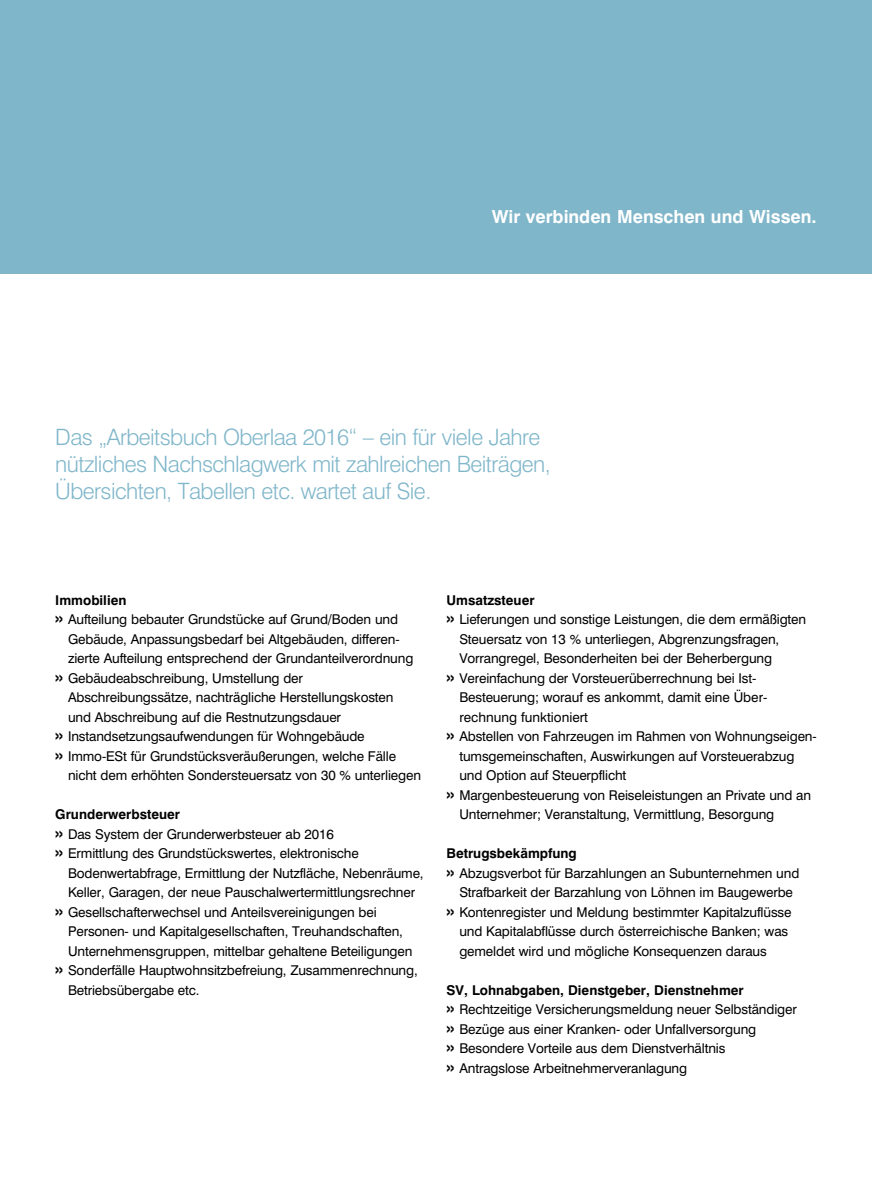
<style>
.page{position:relative;width:872px;height:1191px;background:#fff}
.page>*{position:absolute;margin:0;border:0;box-sizing:border-box;transform-origin:0 0}
.t1{font:300 22.5px/27px "Swiss 721 BT";letter-spacing:-.025em;color:#7fb6ca}
.t2{font:700 18px "Swiss 721 BT";color:#fff}
.t3{font:13.5px/19.5px "Swiss 721 BT";letter-spacing:-.01em;color:#000}
.t4{font:700 13.5px "Swiss 721 BT";color:#000}
.s1{font-weight:700;font-size:18px}
.s2{font-weight:700}
</style>
<div class="page">
<div style="left:0;top:0;width:872px;height:273px;background:#7fb6ca"></div>
<h2 class="t2" style="left:491px;top:206px;width:326px">Wir verbinden Menschen und Wissen.</h2>
<h1 class="t1" style="left:55px;top:423px;width:497px">Das „Arbeitsbuch Oberlaa 2016“ – ein für viele Jahre nützliches Nachschlagwerk mit zahlreichen Beiträgen,<br>Übersichten, Tabellen etc. wartet auf Sie.</h1>
<p class="t4" style="left:55px;top:591px;width:73px">I mmobilien</p>
<p class="t3" style="left:55px;top:609px;width:344px"><span class="s1">»</span> Aufteilung bebauter Grundstücke auf Grund/Boden und</p>
<p class="t3" style="left:68px;top:629px;width:333px">Gebäude, Anpassungsbedarf bei Altgebäuden, differen-</p>
<p class="t3" style="left:68px;top:648px;width:347px">zierte Aufteilung entsprechend der Grundanteilverordnung</p>
<p class="t3" style="left:55px;top:668px;width:249px"><span class="s1">»</span> Gebäudeabschreibung, Umstellung der</p>
<p class="t3" style="left:68px;top:687px;width:327px">Abschreibungssätze, nachträgliche Herstellungskosten</p>
<p class="t3" style="left:68px;top:707px;width:274px">und Abschreibung auf die Restnutzungsdauer</p>
<p class="t3" style="left:55px;top:726px;width:311px"><span class="s1">»</span> Instandsetzungsaufwendungen für Wohngebäude</p>
<p class="t3" style="left:55px;top:746px;width:342px"><span class="s1">»</span> Immo-ESt für Grundstücksveräußerungen, welche Fälle</p>
<p class="t3" style="left:68px;top:765px;width:354px">nicht dem erhöhten Sondersteuersatz von 30 % unterliegen</p>
<p class="t4" style="left:55px;top:806px;width:126px">Grunderwerbsteuer</p>
<p class="t3" style="left:55px;top:824px;width:280px"><span class="s1">»</span> Das System der Grunderwerbsteuer ab 2016</p>
<p class="t3" style="left:55px;top:843px;width:305px"><span class="s1">»</span> Ermittlung des Grundstückswertes, elektronische</p>
<p class="t3" style="left:68px;top:863px;width:357px">Bodenwertabfrage, Ermittlung der Nutzfläche, Nebenräume,</p>
<p class="t3" style="left:68px;top:882px;width:348px">Keller, Garagen, der neue Pauschalwertermittlungsrechner</p>
<p class="t3" style="left:55px;top:902px;width:323px"><span class="s1">»</span> Gesellschafterwechsel und Anteilsvereinigungen bei</p>
<p class="t3" style="left:68px;top:921px;width:336px">Personen- und Kapitalgesellschaften, Treuhandschaften,</p>
<p class="t3" style="left:68px;top:941px;width:346px">Unternehmensgruppen, mittelbar gehaltene Beteiligungen</p>
<p class="t3" style="left:55px;top:960px;width:364px"><span class="s1">»</span> Sonderfälle Hauptwohnsitzbefreiung, Zusammenrechnung,</p>
<p class="t3" style="left:68px;top:980px;width:133px">Betriebsübergabe etc.</p>
<p class="t4" style="left:446px;top:591px;width:89px">Umsatzsteuer</p>
<p class="t3" style="left:446px;top:609px;width:361px"><span class="s1">»</span> Lieferungen und sonstige Leistungen, die dem ermäßigten</p>
<p class="t3" style="left:459px;top:629px;width:321px">Steuersatz von 13 % unterliegen, Abgrenzungsfragen,</p>
<p class="t3" style="left:459px;top:648px;width:314px">Vorrangregel, Besonderheiten bei der Beherbergung</p>
<p class="t3" style="left:446px;top:668px;width:311px"><span class="s1">»</span> Vereinfachung der Vorsteuerüberrechnung bei Ist-</p>
<p class="t3" style="left:459px;top:687px;width:308px">Besteuerung; worauf es ankommt, damit eine Über-</p>
<p class="t3" style="left:459px;top:707px;width:130px">rechnung funktioniert</p>
<p class="t3" style="left:446px;top:726px;width:370px"><span class="s1">»</span> Abstellen von Fahrzeugen im Rahmen von Wohnungseigen-</p>
<p class="t3" style="left:459px;top:746px;width:337px">tumsgemeinschaften, Auswirkungen auf Vorsteuerabzug</p>
<p class="t3" style="left:459px;top:765px;width:168px">und Option auf Steuerpflicht</p>
<p class="t3" style="left:446px;top:785px;width:366px"><span class="s1">»</span> Margenbesteuerung von Reiseleistungen an Private und an</p>
<p class="t3" style="left:459px;top:804px;width:316px">Unternehmer; Veranstaltung, Vermittlung, Besorgung</p>
<p class="t4" style="left:446px;top:845px;width:132px">Betrugsbekämpfung</p>
<p class="t3" style="left:446px;top:863px;width:354px"><span class="s1">»</span> Abzugsverbot für Barzahlungen an Subunternehmen und</p>
<p class="t3" style="left:459px;top:882px;width:335px">Strafbarkeit der Barzahlung von Löhnen im Baugewerbe</p>
<p class="t3" style="left:446px;top:902px;width:346px"><span class="s1">»</span> Kontenregister und Meldung bestimmter Kapitalzuflüsse</p>
<p class="t3" style="left:459px;top:921px;width:330px">und Kapitalabflüsse durch österreichische Banken; was</p>
<p class="t3" style="left:459px;top:941px;width:309px">gemeldet wird und mögliche Konsequenzen daraus</p>
<p class="t3" style="left:446px;top:980px;width:352px"><span class="s2">SV, Lohnabgaben, Dienstgeber, Dienstnehmer<br></span><span class="s1">»</span> Rechtzeitige Versicherungsmeldung neuer Selbständiger <span class="s1">»</span> Bezüge aus einer Kranken- oder Unfallversorgung<br><span class="s1">»</span> Besondere Vorteile aus dem Dienstverhältnis<br><span class="s1">»</span> Antragslose Arbeitnehmerveranlagung</p>
</div>
